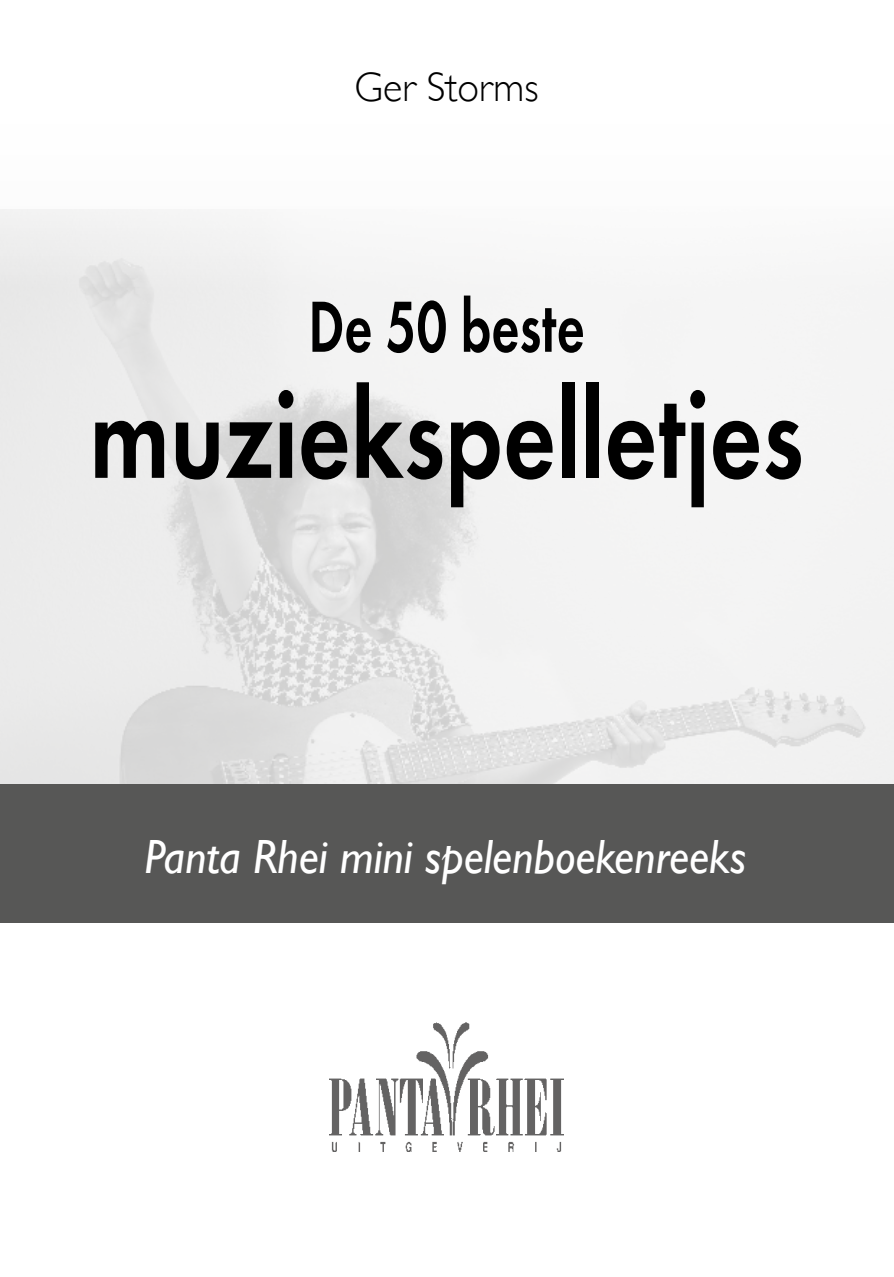
<style>
.page{position:relative;width:894px;height:1277px;background:#fff}
.page>*{position:absolute;margin:0;border:0;box-sizing:border-box;transform-origin:0 0}
.t1{font:600 127.5px "Futura T";color:#000;scale:.8 1}
.t2{font:600 75px "Futura T";color:#000;scale:.72 1}
.t3{font:italic 48px "Gill Sans";color:#fff;scale:.95 1}
.t4{font:300 42px "Gill Sans";color:#000;scale:.95 1}
</style>
<div class="page">
<img style="left:0;top:209px;width:893px;height:575px">
<div style="left:0;top:784px;width:893px;height:138px;background:#575756"></div>
<img style="left:329px;top:1022px;width:234px;height:129px">
<p class="t4" style="left:354px;top:54px;width:195px">Ger Storms</p>
<h2 class="t2" style="left:308px;top:282px;width:385px">De 50 beste</h2>
<h1 class="t1" style="left:89px;top:360px;width:894px">muziekspelletjes</h1>
<p class="t3" style="left:145px;top:829px;width:634px">Panta Rhei mini spelenboekenreeks</p>
</div>
